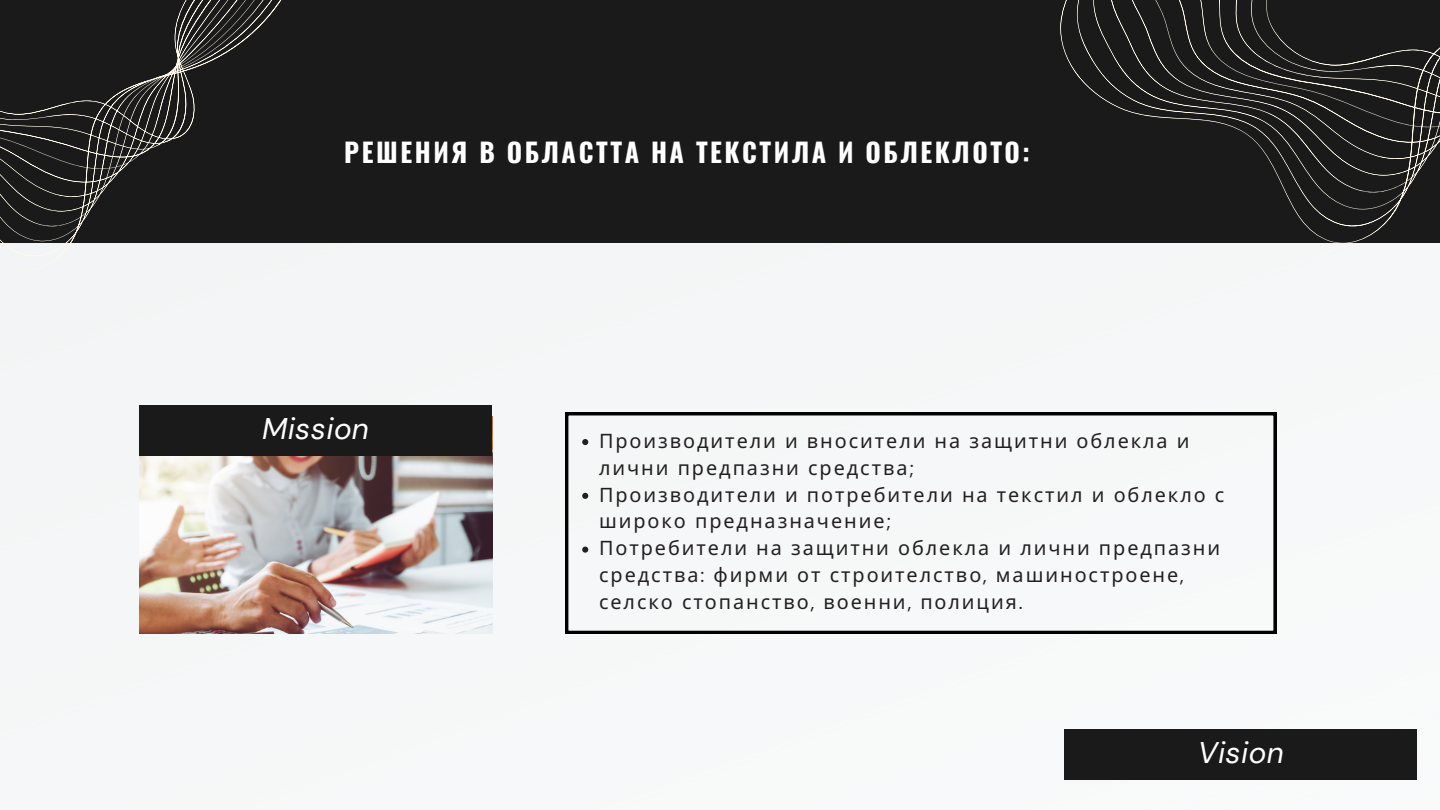
<style>
.page{position:relative;width:1440px;height:810px;background:#fff}
.page>*{position:absolute;margin:0;border:0;box-sizing:border-box;transform-origin:0 0}
.t1{font:italic 29.8px "DM Sans";letter-spacing:.01em;color:#fff}
.t2{font:700 26.3px "Oswald";letter-spacing:.1em;color:#fff}
.t3{font:19.8px/26.9px "Noto Sans";letter-spacing:.1em;color:#231f20}
.s1{font-family:"DM Sans"}
</style>
<div class="page">
<div style="left:0;top:243px;width:1417px;height:537px;background:#f5f7f8"></div>
<div style="left:0;top:0;width:1440px;height:243px;background:#1a1a1a"></div>
<svg style="left:1060px;top:0;width:380px;height:243px"></svg>
<svg style="left:0;top:0;width:303px;height:271px"></svg>
<img style="left:140px;top:455px;width:352px;height:178px">
<div style="left:140px;top:405px;width:352px;height:50px;background:#1a1a1a"></div>
<div style="left:565px;top:412px;width:711px;height:222px;background:#f6f8f8"></div>
<div style="left:1065px;top:729px;width:352px;height:50px;background:#1a1a1a"></div>
<svg style="left:582px;top:439px;width:6px;height:6px"></svg>
<svg style="left:582px;top:493px;width:6px;height:6px"></svg>
<svg style="left:582px;top:547px;width:6px;height:6px"></svg>
<p class="t2" style="left:344px;top:132px;width:687px">РЕШЕНИЯ В ОБЛАСТТА НА ТЕКСТИЛА И ОБЛЕКЛОТО:</p>
<p class="t1" style="left:262px;top:409px;width:108px">Mission</p>
<p class="t3" style="left:599px;top:427px;width:592px">Производители и вносители на защитни облекла и лични предпазни средства<span class="s1">;</span></p>
<p class="t3" style="left:599px;top:480px;width:627px">Производители и потребители на текстил и облекло с широко предназначение<span class="s1">;</span></p>
<p class="t3" style="left:599px;top:534px;width:623px">Потребители на защитни облекла и лични предпазни средства<span class="s1">:</span> фирми от строителство<span class="s1">,</span> машиностроене<span class="s1">, </span>селско стопанство<span class="s1">,</span> военни<span class="s1">,</span> полиция<span class="s1">.</span></p>
<p class="t1" style="left:1198px;top:733px;width:87px">Vision</p>
</div>
